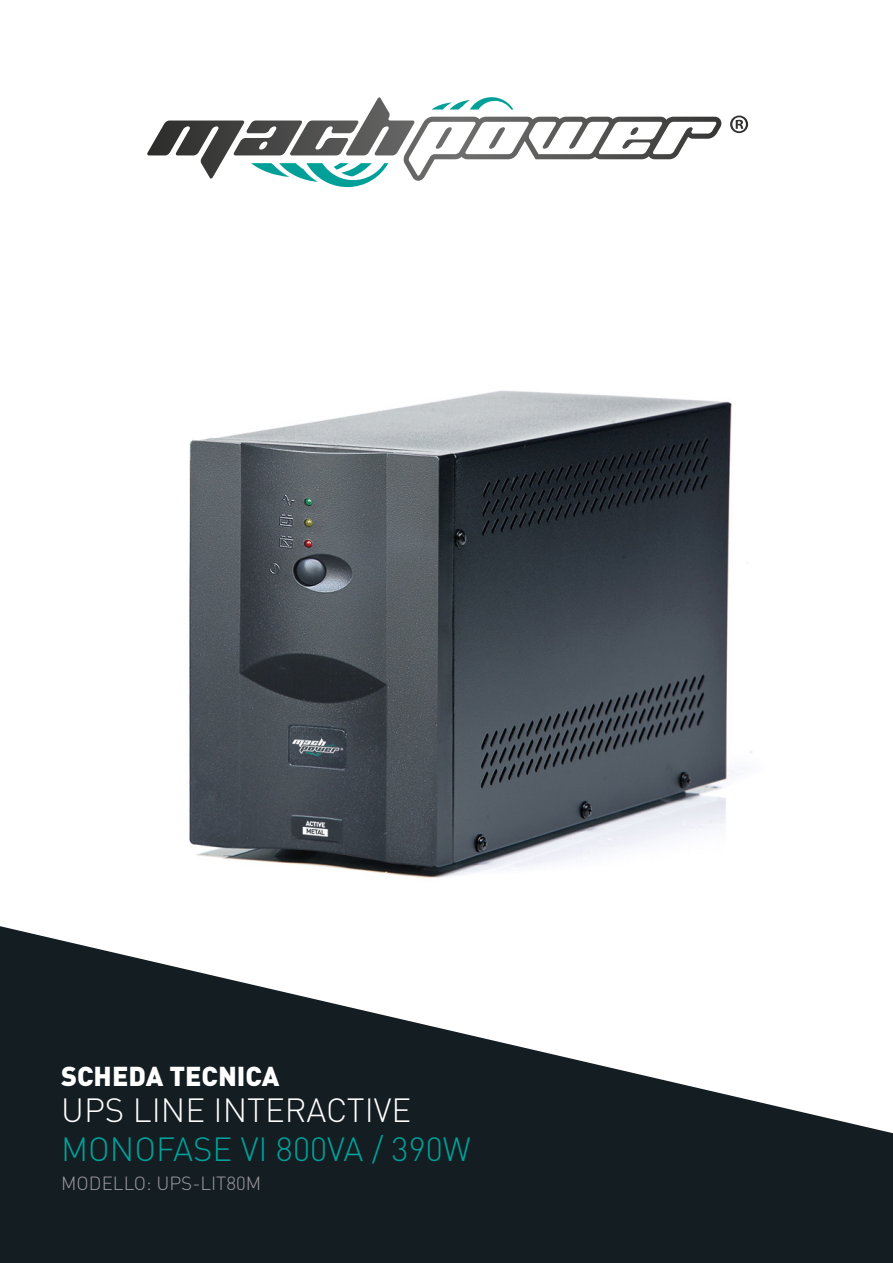
<style>
.page{position:relative;width:893px;height:1263px;background:#fff}
.page>*{position:absolute;margin:0;border:0;box-sizing:border-box;transform-origin:0 0}
.t1{font:300 33.15px "DIN";color:#00a19a}
.t2{font:300 33.15px "DIN";color:#fff}
.t3{font:900 27px "DIN";color:#fff}
.t4{font:300 18.9px "DIN";color:#9c9b9f}
</style>
<div class="page">
<img style="left:189px;top:390px;width:563px;height:488px">
<svg style="left:0;top:926px;width:892px;height:337px;fill:#141d22"></svg>
<svg style="left:251px;top:97px;width:497px;height:90px"></svg>
<p class="t3" style="left:61px;top:1059px;width:220px">SCHEDA TECNICA</p>
<p class="t2" style="left:61px;top:1090px;width:352px">UPS LINE INTERACTIVE</p>
<p class="t1" style="left:61px;top:1128px;width:411px">MONOFASE VI 800VA / 390W</p>
<p class="t4" style="left:61px;top:1171px;width:202px">MODELLO: UPS-LIT80M</p>
</div>
